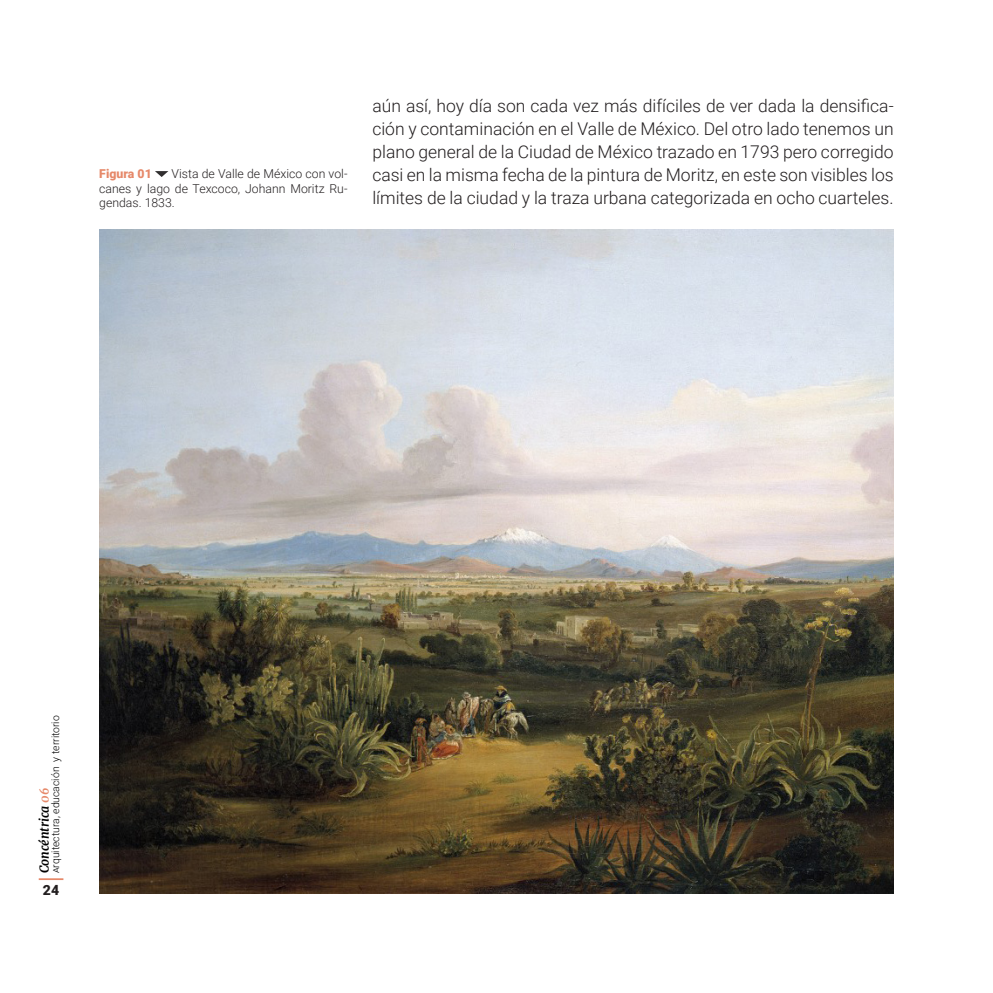
<style>
.page{position:relative;width:993px;height:993px;background:#fff}
.page>*{position:absolute;margin:0;border:0;box-sizing:border-box;transform-origin:0 0}
.t1{font:300 17.5px/22.8px "Roboto";color:#231f20;text-align:justify}
.t2{font:900 14px "Roboto";color:#231f20}
.t3{font:300 12.25px/14.7px "Roboto";color:#231f20;text-align:justify}
.t4{font:italic 700 12.25px "Merriweather";color:#000}
.t5{font:900 12.25px "Roboto";color:#e6896a}
.t6{font:300 10.33px "Roboto";color:#000}
.s1{color:#e6896a}
</style>
<div class="page">
<svg style="left:39px;top:878px;width:24px;height:1px"></svg>
<img style="left:99px;top:229px;width:794px;height:664px">
<svg style="left:155px;top:171px;width:13px;height:6px"></svg>
<p class="t3" style="left:99px;top:166px;width:250px;text-indent:72px">Vista de Valle de México con vol&shy;canes y lago de Texcoco, Johann Moritz Ru&shy;gendas. 1833.</p>
<p class="t5" style="left:99px;top:165px;width:54px">Figura 01</p>
<p class="t1" style="left:372px;top:94px;width:522px">aún así, hoy día son cada vez más difíciles de ver dada la densifica&shy;ción y contaminación en el Valle de México. Del otro lado tenemos un plano general de la Ciudad de México trazado en 1793 pero corregido casi en la misma fecha de la pintura de Moritz, en este son visibles los límites de la ciudad y la traza urbana categorizada en ocho cuarteles.</p>
<p class="t6" style="left:48px;top:873px;width:159px;rotate:-90deg">Arquitectura, educación y territorio</p>
<p class="t4" style="left:37px;top:873px;width:87px;rotate:-90deg">Concéntrica <span class="s1">06</span></p>
<p class="t2" style="left:43px;top:879px;width:18px">24</p>
</div>
